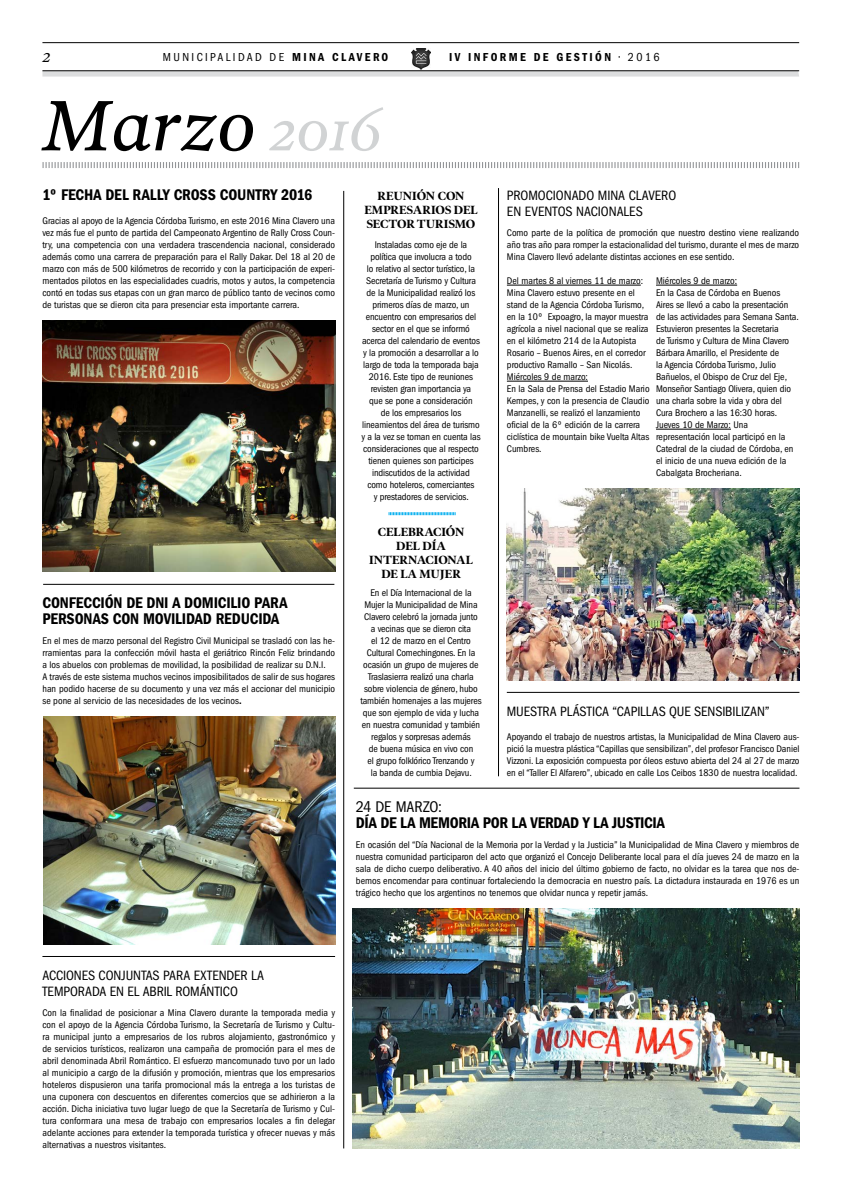
<style>
.page{position:relative;width:842px;height:1191px;background:#fff}
.page>*{position:absolute;margin:0;border:0;box-sizing:border-box;transform-origin:0 0}
.t1{font:italic 72px "Poynter OS Text Two";color:#000}
.t2{font:italic 18px "Poynter OS Text One";color:#000}
.t3{font:16px/16px "ITC Franklin Gothic Std Dm Cd";letter-spacing:-.01em;color:#000}
.t4{font:condensed 16px "ITC Franklin Gothic Std";color:#000}
.t5{font:condensed 14px/16px "ITC Franklin Gothic Std";letter-spacing:-.005em;color:#000}
.t6{font:700 12px/14px "Poynter OS Display";letter-spacing:.005em;color:#000;text-align:center}
.t7{font:condensed 12px "ITC Franklin Gothic Std";letter-spacing:.2em;color:#000}
.t8{font:12px "ITC Franklin Gothic Std Dm Cd";color:#000}
.t9{font:condensed 10px/12px "ITC Franklin Gothic Std";letter-spacing:-.005em;color:#000;text-align:justify}
.s1{font-family:"ITC Franklin Gothic Std Dm Cd";font-stretch:normal}
.s2{font-size:58px;color:#d1d3d4}
</style>
<div class="page">
<svg style="left:42px;top:72px;width:757px;height:5px;background:#dfdfe0"></svg>
<hr style="left:42px;top:42px;width:757px;height:1px;background:#000">
<hr style="left:42px;top:71px;width:757px;height:1px;background:#000">
<img style="left:411px;top:48px;width:19px;height:21px">
<hr style="left:507px;top:285px;width:134px;height:1px;background:#000">
<hr style="left:507px;top:381px;width:81px;height:1px;background:#000">
<hr style="left:656px;top:285px;width:81px;height:1px;background:#000">
<hr style="left:656px;top:429px;width:75px;height:1px;background:#000">
<img style="left:507px;top:488px;width:292px;height:192px">
<hr style="left:507px;top:692px;width:292px;height:1px;background:#000">
<hr style="left:354px;top:788px;width:445px;height:1px;background:#000">
<svg style="left:42px;top:162px;width:758px;height:6px"></svg>
<img style="left:352px;top:908px;width:447px;height:240px">
<img style="left:43px;top:716px;width:293px;height:228px">
<hr style="left:42px;top:956px;width:293px;height:1px;background:#000">
<hr style="left:43px;top:584px;width:291px;height:1px;background:#000">
<hr style="left:344px;top:191px;width:1px;height:957px;background:#000">
<hr style="left:498px;top:188px;width:1px;height:588px;background:#000">
<img style="left:42px;top:320px;width:293px;height:252px">
<svg style="left:389px;top:512px;width:67px;height:3px"></svg>
<h2 class="t2" style="left:42px;top:45px;width:10px">2</h2>
<p class="t7" style="left:163px;top:50px;width:19px">Municipali</p>
<p class="t7" style="left:238px;top:50px;width:74px">dad de <span class="s1">MINA</span></p>
<p class="t8" style="left:332px;top:50px;width:42px">CLA VERO</p>
<p class="t8" style="left:449px;top:50px;width:29px">IV INFORME</p>
<p class="t8" style="left:534px;top:50px;width:9px">DE</p>
<p class="t8" style="left:556px;top:50px;width:9px">GESTI</p>
<p class="t7" style="left:595px;top:50px;width:66px"><span class="s1">ÓN</span> • 2016</p>
<h1 class="t1" style="left:43px;top:81px;width:341px">Marzo <span class="s2">2016</span></h1>
<h3 class="t3" style="left:42px;top:187px;width:28px">1º FECHA</h3>
<h3 class="t3" style="left:106px;top:187px;width:45px">DEL RALLY</h3>
<h3 class="t3" style="left:174px;top:187px;width:18px">CROSS</h3>
<h3 class="t3" style="left:220px;top:187px;width:18px">COUNTRY</h3>
<h3 class="t3" style="left:281px;top:187px;width:33px">2016</h3>
<p class="t9" style="left:42px;top:215px;width:294px">Gracias al apoyo de la Agencia Córdoba Turismo, en este 2016 Mina Clavero una vez más fue el punto de partida del Campeonato Argentino de Rally Cross Coun&shy;try, una competencia con una verdadera trascendencia nacional, considerado además como una carrera de preparación para el Rally Dakar. Del 18 al 20 de marzo con más de 500 kilómetros de recorrido y con la participación de experi&shy;mentados pilotos en las especialidades cuadris, motos y autos, la competencia contó en todas sus etapas con un gran marco de público tanto de vecinos como de turistas que se dieron cita para presenciar esta importante carrera.</p>
<h3 class="t3" style="left:42px;top:595px;width:247px">CONFECCIÓN DE DNI A DOMICILIO PARA<br>PERSONAS CON MOVILIDAD REDUCIDA</h3>
<p class="t9" style="left:42px;top:635px;width:294px;text-align:left">En el mes de marzo personal del Registro Civil Municipal se trasladó con las he&shy;rramientas para la confección móvil hasta el geriátrico Rincón Feliz brindando a los abuelos con problemas de movilidad, la posibilidad de realizar su D.N.I.<br>A través de este sistema muchos vecinos imposibilitados de salir de sus hogares han podido hacerse de su documento y una vez más el accionar del municipio se pone al servicio de las necesidades de los vecinos<span class="s1">.</span></p>
<p class="t6" style="left:364px;top:189px;width:115px">REUNIÓN CON<br>EMPRESARIOS DEL<br>SECTOR TURISMO</p>
<p class="t9" style="left:361px;top:239px;width:121px;text-align:center">Instaladas como eje de la política que involucra a todo<br>lo relativo al sector turístico, la<br>Secretaría de Turismo y Cultura de la Municipalidad realizó los primeros días de marzo, un encuentro con empresarios del sector en el que se informó acerca del calendario de eventos y la promoción a desarrollar a lo largo de toda la temporada baja<br>2016. Este tipo de reuniones revisten gran importancia ya<br>que se pone a consideración<br>de los empresarios los lineamientos del área de turismo y a la vez se toman en cuenta las consideraciones que al respecto tienen quienes son participes indiscutidos de la actividad como hoteleros, comerciantes<br>y prestadores de servicios.</p>
<p class="t6" style="left:369px;top:525px;width:106px">CELEBRACIÓN<br>DEL DÍA<br>INTERNACIONAL<br>DE LA MUJER</p>
<p class="t9" style="left:360px;top:587px;width:123px;text-align:center">En el Día Internacional de la<br>Mujer la Municipalidad de Mina<br>Clavero celebró la jornada junto<br>a vecinas que se dieron cita<br>el 12 de marzo en el Centro<br>Cultural Comechingones. En la ocasión un grupo de mujeres de<br>Traslasierra realizó una charla sobre violencia de género, hubo también homenajes a las mujeres que son ejemplo de vida y lucha en nuestra comunidad y también regalos y sorpresas además<br>de buena música en vivo con<br>el grupo folklórico Trenzando y<br>la banda de cumbia Dejavu.</p>
<h3 class="t5" style="left:507px;top:187px;width:171px">PROMOCIONADO MINA CLAVERO<br>EN EVENTOS NACIONALES</h3>
<p class="t9" style="left:507px;top:227px;width:294px">Como parte de la política de promoción que nuestro destino viene realizando año tras año para romper la estacionalidad del turismo, durante el mes de marzo Mina Clavero llevó adelante distintas acciones en ese sentido.</p>
<p class="t9" style="left:507px;top:275px;width:144px;text-align:left">Del martes 8 al viernes 11 de marzo:<br>Mina Clavero estuvo presente en el stand de la Agencia Córdoba Turismo, en la 10º Expoagro, la mayor muestra agrícola a nivel nacional que se realiza en el kilómetro 214 de la Autopista Rosario – Buenos Aires, en el corredor productivo Ramallo – San Nicolás.<br>Miércoles 9 de marzo:<br>En la Sala de Prensa del Estadio Mario Kempes, y con la presencia de Claudio Manzanelli, se realizó el lanzamiento oficial de la 6º edición de la carrera ciclística de mountain bike Vuelta Altas Cumbres.</p>
<p class="t9" style="left:656px;top:275px;width:144px;text-align:left">Miércoles 9 de marzo:<br>En la Casa de Córdoba en Buenos<br>Aires se llevó a cabo la presentación de las actividades para Semana Santa.<br>Estuvieron presentes la Secretaria<br>de Turismo y Cultura de Mina Clavero<br>Bárbara Amarillo, el Presidente de<br>la Agencia Córdoba Turismo, Julio<br>Bañuelos, el Obispo de Cruz del Eje,<br>Monseñor Santiago Olivera, quien dio una charla sobre la vida y obra del<br>Cura Brochero a las 16:30 horas.<br>Jueves 10 de Marzo: Una representación local participó en la<br>Catedral de la ciudad de Córdoba, en el inicio de una nueva edición de la<br>Cabalgata Brocheriana.</p>
<h3 class="t5" style="left:507px;top:703px;width:264px">MUESTRA PLÁSTICA “CAPILLAS QUE SENSIBILIZAN”</h3>
<p class="t9" style="left:507px;top:731px;width:294px">Apoyando el trabajo de nuestros artistas, la Municipalidad de Mina Clavero aus&shy;pició la muestra plástica “Capillas que sensibilizan”, del profesor Francisco Daniel Vizzoni. La exposición compuesta por óleos estuvo abierta del 24 al 27 de marzo en el “Taller El Alfarero”, ubicado en calle Los Ceibos 1830 de nuestra localidad.</p>
<h3 class="t4" style="left:356px;top:798px;width:88px">24 DE MARZO:</h3>
<h3 class="t3" style="left:356px;top:815px;width:311px">DÍA DE LA MEMORIA POR LA VERDAD Y LA JUSTICIA</h3>
<p class="t9" style="left:356px;top:839px;width:445px">En ocasión del “Día Nacional de la Memoria por la Verdad y la Justicia” la Municipalidad de Mina Clavero y miembros de nuestra comunidad participaron del acto que organizó el Concejo Deliberante local para el día jueves 24 de marzo en la sala de dicho cuerpo deliberativo. A 40 años del inicio del último gobierno de facto, no olvidar es la tarea que nos de&shy;bemos encomendar para continuar fortaleciendo la democracia en nuestro país. La dictadura instaurada en 1976 es un trágico hecho que los argentinos no tenemos que olvidar nunca y repetir jamás.</p>
<h3 class="t5" style="left:42px;top:967px;width:223px">ACCIONES CONJUNTAS PARA EXTENDER LA<br>TEMPORADA EN EL ABRIL ROMÁNTICO</h3>
<p class="t9" style="left:42px;top:1007px;width:294px">Con la finalidad de posicionar a Mina Clavero durante la temporada media y con el apoyo de la Agencia Córdoba Turismo, la Secretaría de Turismo y Cultu&shy;ra municipal junto a empresarios de los rubros alojamiento, gastronómico y de servicios turísticos, realizaron una campaña de promoción para el mes de abril denominada Abril Romántico. El esfuerzo mancomunado tuvo por un lado al municipio a cargo de la difusión y promoción, mientras que los empresarios hoteleros dispusieron una tarifa promocional más la entrega a los turistas de una cuponera con descuentos en diferentes comercios que se adhirieron a la acción. Dicha iniciativa tuvo lugar luego de que la Secretaría de Turismo y Cul&shy;tura conformara una mesa de trabajo con empresarios locales a fin delegar adelante acciones para extender la temporada turística y ofrecer nuevas y más alternativas a nuestros visitantes.</p>
</div>
